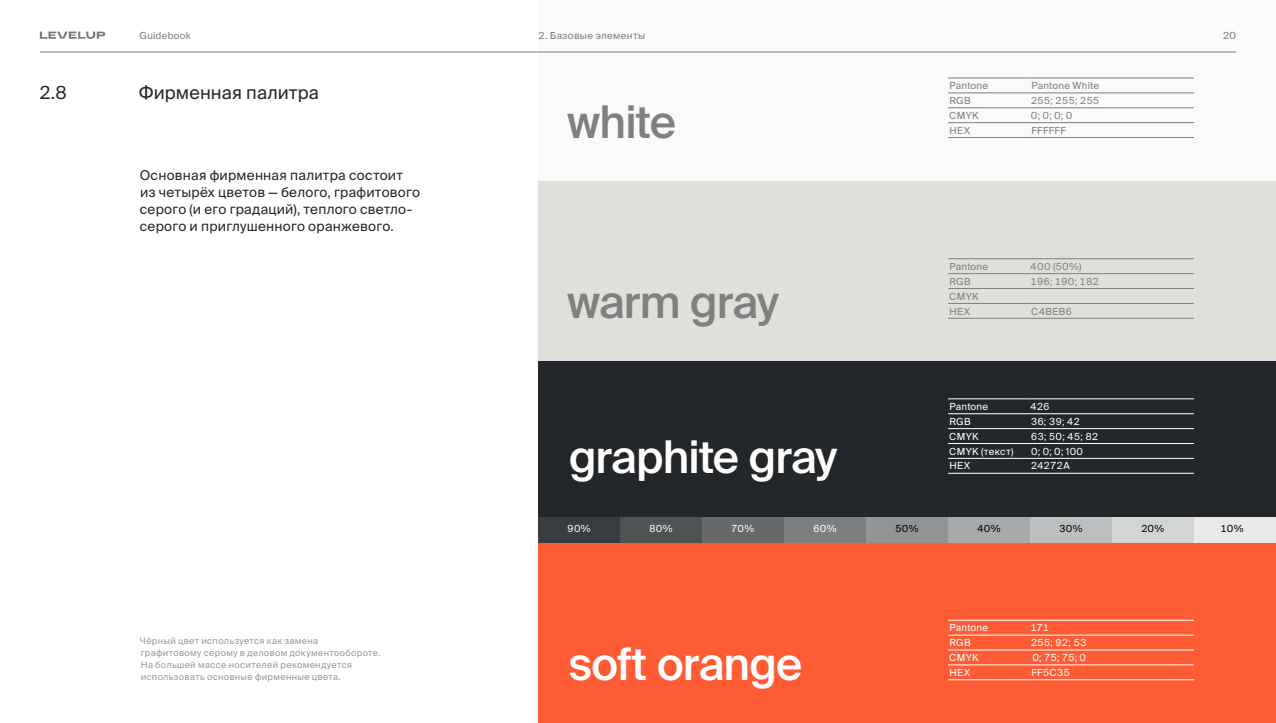
<style>
.page{position:relative;width:1276px;height:723px;background:#fff}
.page>*{position:absolute;margin:0;border:0;box-sizing:border-box;transform-origin:0 0}
.t1{font:500 45px "Suisse Intl";letter-spacing:-.02em;color:#fff}
.t2{font:500 45px "Suisse Intl";letter-spacing:-.02em;color:#808080}
.Content{font:18px "Suisse Intl";letter-spacing:.005em;color:#24272a}
.t3{font:13.5px/16.8px "Suisse Intl";letter-spacing:.02em;color:#24272a}
.t4{font:9.75px "Suisse Intl";letter-spacing:.03em;color:#808080}
.t5{font:9.75px "Suisse Intl";letter-spacing:.03em;color:#fff}
.t6{font:9.75px "Suisse Intl";color:#000}
.t7{font:9px/12px "Suisse Intl";letter-spacing:.035em;color:#999}
</style>
<div class="page">
<div style="left:538px;top:542px;width:738px;height:181px;background:#ff5c35"></div>
<hr style="left:948px;top:620px;width:82px;height:1px;background:#fff">
<hr style="left:1030px;top:620px;width:164px;height:1px;background:#fff">
<hr style="left:948px;top:635px;width:82px;height:1px;background:#fff">
<hr style="left:1030px;top:635px;width:164px;height:1px;background:#fff">
<hr style="left:948px;top:650px;width:82px;height:1px;background:#fff">
<hr style="left:1030px;top:650px;width:164px;height:1px;background:#fff">
<hr style="left:948px;top:665px;width:82px;height:1px;background:#fff">
<hr style="left:1030px;top:665px;width:164px;height:1px;background:#fff">
<hr style="left:948px;top:679px;width:82px;height:1px;background:#fff">
<hr style="left:1030px;top:679px;width:164px;height:1px;background:#fff">
<div style="left:538px;top:0;width:738px;height:181px;background:#fafafa"></div>
<hr style="left:948px;top:78px;width:82px;height:1px;background:#7c7d7f">
<hr style="left:1030px;top:78px;width:164px;height:1px;background:#7c7d7f">
<hr style="left:948px;top:93px;width:82px;height:1px;background:#7c7d7f">
<hr style="left:1030px;top:93px;width:164px;height:1px;background:#7c7d7f">
<hr style="left:948px;top:107px;width:82px;height:1px;background:#7c7d7f">
<hr style="left:1030px;top:107px;width:164px;height:1px;background:#7c7d7f">
<hr style="left:948px;top:122px;width:82px;height:1px;background:#7c7d7f">
<hr style="left:1030px;top:122px;width:164px;height:1px;background:#7c7d7f">
<hr style="left:948px;top:137px;width:82px;height:1px;background:#7c7d7f">
<hr style="left:1030px;top:137px;width:164px;height:1px;background:#7c7d7f">
<div style="left:538px;top:181px;width:738px;height:180px;background:#e1dfda"></div>
<hr style="left:948px;top:258px;width:82px;height:1px;background:#7c7d7f">
<hr style="left:1030px;top:258px;width:164px;height:1px;background:#7c7d7f">
<hr style="left:948px;top:273px;width:82px;height:1px;background:#7c7d7f">
<hr style="left:1030px;top:273px;width:164px;height:1px;background:#7c7d7f">
<hr style="left:948px;top:288px;width:82px;height:1px;background:#7c7d7f">
<hr style="left:1030px;top:288px;width:164px;height:1px;background:#7c7d7f">
<hr style="left:948px;top:303px;width:82px;height:1px;background:#7c7d7f">
<hr style="left:1030px;top:303px;width:164px;height:1px;background:#7c7d7f">
<hr style="left:948px;top:318px;width:82px;height:1px;background:#7c7d7f">
<hr style="left:1030px;top:318px;width:164px;height:1px;background:#7c7d7f">
<div style="left:538px;top:361px;width:738px;height:181px;background:#24272a"></div>
<hr style="left:948px;top:399px;width:82px;height:1px;background:#fff">
<hr style="left:1030px;top:399px;width:164px;height:1px;background:#fff">
<hr style="left:948px;top:413px;width:82px;height:1px;background:#fff">
<hr style="left:1030px;top:413px;width:164px;height:1px;background:#fff">
<hr style="left:948px;top:428px;width:82px;height:1px;background:#fff">
<hr style="left:1030px;top:428px;width:164px;height:1px;background:#fff">
<hr style="left:948px;top:443px;width:82px;height:1px;background:#fff">
<hr style="left:1030px;top:443px;width:164px;height:1px;background:#fff">
<hr style="left:948px;top:458px;width:82px;height:1px;background:#fff">
<hr style="left:1030px;top:458px;width:164px;height:1px;background:#fff">
<hr style="left:948px;top:473px;width:82px;height:1px;background:#fff">
<hr style="left:1030px;top:473px;width:164px;height:1px;background:#fff">
<div style="left:538px;top:517px;width:82px;height:25px;background:#3a3d3f"></div>
<div style="left:620px;top:517px;width:82px;height:25px;background:#505354"></div>
<div style="left:702px;top:517px;width:82px;height:25px;background:#66686a"></div>
<div style="left:784px;top:517px;width:82px;height:25px;background:#7c7e7f"></div>
<div style="left:866px;top:517px;width:82px;height:25px;background:#929394"></div>
<div style="left:948px;top:517px;width:82px;height:25px;background:#a8a9aa"></div>
<div style="left:1030px;top:517px;width:82px;height:25px;background:#bdbebf"></div>
<div style="left:1112px;top:517px;width:82px;height:25px;background:#d3d4d4"></div>
<div style="left:1194px;top:517px;width:82px;height:25px;background:#e9e9ea"></div>
<hr style="left:40px;top:52px;width:1196px;height:1px;background:#7c7d7f">
<svg style="left:40px;top:32px;width:65px;height:7px"></svg>
<p class="t4" style="left:140px;top:30px;width:53px">Guidebook</p>
<p class="t4" style="left:538px;top:30px;width:108px">2. Базовые элементы</p>
<p class="t4" style="left:1223px;top:30px;width:15px">20</p>
<p class="Content" style="left:40px;top:83px;width:28px">2.8</p>
<p class="Content" style="left:139px;top:83px;width:181px">Фирменная палитра</p>
<p class="t3" style="left:140px;top:167px;width:282px">Основная фирменная палитра состоит из четырёх цветов — белого, графитового серого (и его градаций), теплого светло&shy;серого и приглушенного оранжевого.</p>
<p class="t7" style="left:140px;top:635px;width:242px">Чёрный цвет используется как замена графитовому серому в деловом документообороте.<br>На большей массе носителей рекомендуется использовать основные фирменные цвета.</p>
<p class="t2" style="left:567px;top:96px;width:110px">white</p>
<p class="t2" style="left:567px;top:277px;width:213px">warm gray</p>
<p class="t1" style="left:569px;top:432px;width:270px">graphite gray</p>
<p class="t4" style="left:949px;top:80px;width:40px">Pantone</p>
<p class="t4" style="left:1031px;top:80px;width:69px">Pantone White</p>
<p class="t4" style="left:949px;top:95px;width:23px">RGB</p>
<p class="t4" style="left:1030px;top:95px;width:70px">255; 255; 255</p>
<p class="t4" style="left:949px;top:110px;width:31px">CMYK</p>
<p class="t4" style="left:1031px;top:110px;width:43px">0; 0; 0; 0</p>
<p class="t4" style="left:949px;top:125px;width:22px">HEX</p>
<p class="t4" style="left:1031px;top:125px;width:36px">FFFFFF</p>
<p class="t4" style="left:949px;top:261px;width:40px">Pantone</p>
<p class="t4" style="left:1030px;top:261px;width:53px">400 (50%)</p>
<p class="t4" style="left:949px;top:276px;width:23px">RGB</p>
<p class="t4" style="left:1030px;top:276px;width:70px">196; 190; 182</p>
<p class="t4" style="left:949px;top:290px;width:31px">CMYK</p>
<p class="t4" style="left:949px;top:305px;width:22px">HEX</p>
<p class="t4" style="left:1031px;top:305px;width:42px">C4BEB6</p>
<p class="t5" style="left:949px;top:401px;width:40px">Pantone</p>
<p class="t5" style="left:1030px;top:401px;width:21px">426</p>
<p class="t5" style="left:949px;top:416px;width:23px">RGB</p>
<p class="t5" style="left:1030px;top:416px;width:51px">36; 39; 42</p>
<p class="t5" style="left:949px;top:431px;width:31px">CMYK</p>
<p class="t5" style="left:1030px;top:431px;width:69px">63; 50; 45; 82</p>
<p class="t5" style="left:949px;top:445px;width:66px">CMYK (текст)</p>
<p class="t5" style="left:1031px;top:445px;width:53px">0; 0; 0; 100</p>
<p class="t5" style="left:949px;top:460px;width:22px">HEX</p>
<p class="t5" style="left:1030px;top:460px;width:41px">24272A</p>
<p class="t5" style="left:567px;top:523px;width:25px">90%</p>
<p class="t5" style="left:649px;top:523px;width:25px">80%</p>
<p class="t5" style="left:731px;top:523px;width:25px">70%</p>
<p class="t5" style="left:813px;top:523px;width:25px">60%</p>
<p class="t6" style="left:895px;top:523px;width:25px">50%</p>
<p class="t6" style="left:977px;top:523px;width:25px">40%</p>
<p class="t6" style="left:1059px;top:523px;width:25px">30%</p>
<p class="t6" style="left:1141px;top:523px;width:25px">20%</p>
<p class="t6" style="left:1220px;top:523px;width:24px">10%</p>
<p class="t1" style="left:568px;top:638px;width:235px">soft orange</p>
<p class="t5" style="left:949px;top:622px;width:40px">Pantone</p>
<p class="t5" style="left:1030px;top:622px;width:21px">171</p>
<p class="t5" style="left:949px;top:637px;width:23px">RGB</p>
<p class="t5" style="left:1030px;top:637px;width:57px">255; 92; 53</p>
<p class="t5" style="left:949px;top:652px;width:31px">CMYK</p>
<p class="t5" style="left:1032px;top:652px;width:55px">0; 75; 75; 0</p>
<p class="t5" style="left:949px;top:667px;width:22px">HEX</p>
<p class="t5" style="left:1031px;top:667px;width:40px">FF5C35</p>
</div>
